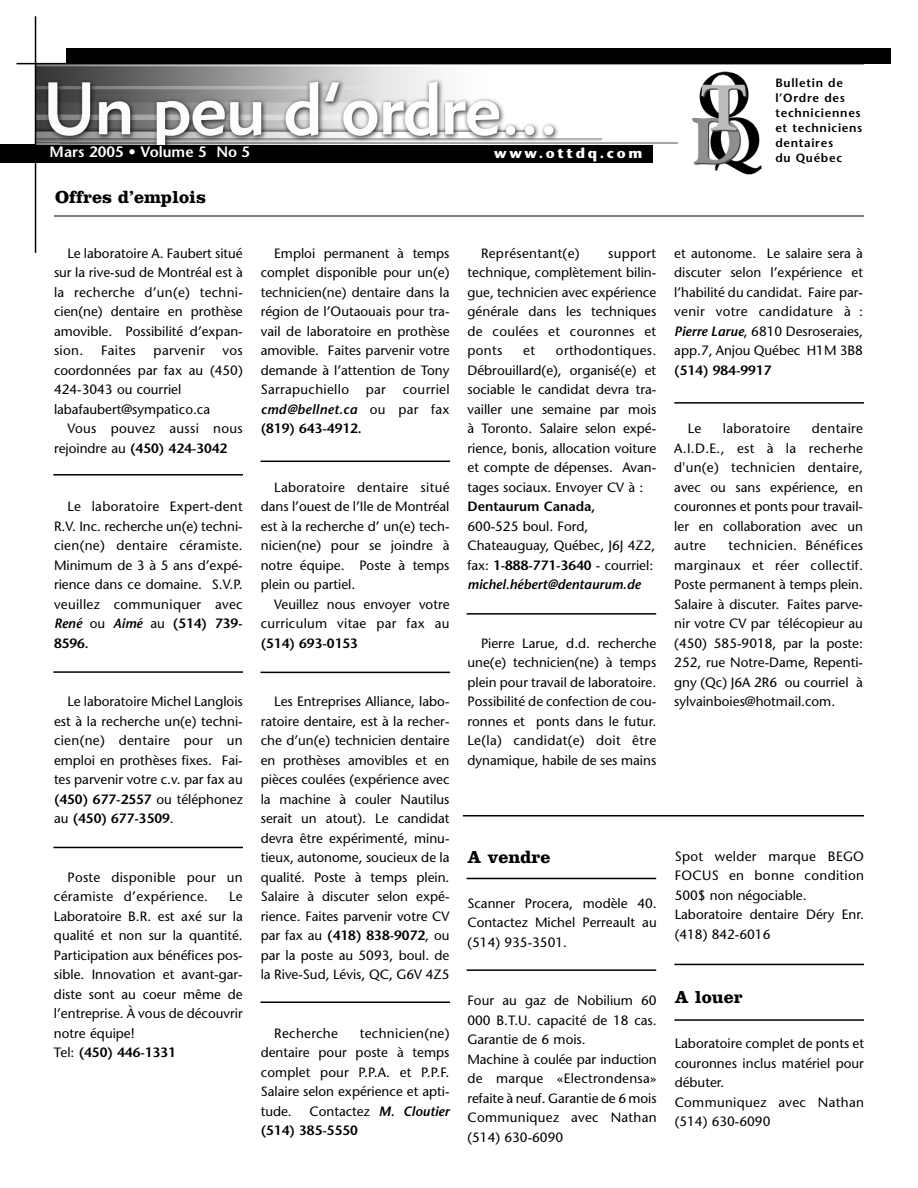
<style>
.page{position:relative;width:918px;height:1188px;background:#fff}
.page>*{position:absolute;margin:0;border:0;box-sizing:border-box;transform-origin:0 0}
.t1{font:700 18px "Clarendon";color:#000}
.t2{font:600 15px "Stone Sans";color:#fff}
.t3{font:700 14.1px "Stone Sans";letter-spacing:.19em;color:#fff}
.t4{font:13.5px/19.5px "Stone Sans";color:#000;text-align:justify}
.t5{font:13.5px/19.5px "Stone Sans";letter-spacing:.025em;color:#000}
.t6{font:600 13.5px/19.5px "Stone Sans";color:#000}
.t7{font:600 12px/15px "Stone Sans";letter-spacing:.055em;color:#000}
.s1{font-weight:600}
.s2{font-weight:600;font-style:italic}
.s3{font-weight:400}
.s4{font-style:italic}
</style>
<div class="page">
<hr style="left:54px;top:216px;width:810px;height:1px;background:#000">
<hr style="left:53px;top:474px;width:190px;height:2px;background:#000">
<hr style="left:53px;top:847px;width:190px;height:1px;background:#000">
<hr style="left:53px;top:671px;width:190px;height:2px;background:#000">
<hr style="left:260px;top:672px;width:190px;height:1px;background:#000">
<hr style="left:260px;top:461px;width:190px;height:1px;background:#000">
<hr style="left:260px;top:1002px;width:190px;height:1px;background:#000">
<hr style="left:467px;top:613px;width:189px;height:2px;background:#000">
<hr style="left:467px;top:969px;width:189px;height:2px;background:#000">
<hr style="left:467px;top:878px;width:189px;height:1px;background:#000">
<hr style="left:674px;top:402px;width:190px;height:2px;background:#000">
<hr style="left:674px;top:964px;width:190px;height:1px;background:#000">
<hr style="left:674px;top:1019px;width:190px;height:2px;background:#000">
<hr style="left:463px;top:815px;width:401px;height:2px;background:#000">
<div style="left:1px;top:144px;width:652px;height:19px;background:#000"></div>
<img style="left:36px;top:64px;width:657px;height:80px">
<div style="left:66px;top:48px;width:825px;height:16px;background:#000"></div>
<img style="left:687px;top:69px;width:75px;height:106px">
<hr style="left:16px;top:63px;width:848px;height:1px;background:#000">
<hr style="left:35px;top:16px;width:1px;height:237px;background:#000">
<p class="t2" style="left:50px;top:146px;width:202px">Mars 2005 • Volume 5 No 5</p>
<p class="t3" style="left:494px;top:148px;width:150px">www.ottdq.com</p>
<h1 class="t1" style="left:55px;top:191px;width:153px">Offres d’emplois</h1>
<p class="t4" style="left:54px;top:245px;width:190px;text-indent:14px">Le laboratoire A. Faubert situé sur la rive-sud de Montréal est à la recherche d’un(e) techni&shy;cien(ne) dentaire en prothèse amovible. Possibilité d’expan&shy;sion.</p>
<p class="t4" style="left:101px;top:342px;width:36px">Faites</p>
<p class="t5" style="left:154px;top:342px;width:53px">parvenir</p>
<p class="t4" style="left:54px;top:342px;width:190px;text-align:left;text-indent:169px">vos coordonnées par fax au (450)<br>424-3043 ou courriel labafaubert@sympatico.ca</p>
<p class="t5" style="left:54px;top:420px;width:190px;text-indent:14px">Vous pouvez aussi nous rejoindre au <span class="s1">(450) 424-3042</span></p>
<p class="t4" style="left:54px;top:498px;width:190px;text-indent:14px">Le laboratoire Expert-dent R.V. Inc. recherche un(e) techni&shy;cien(ne) dentaire céramiste.<br>Minimum de 3 à 5 ans d’expé&shy;rience dans ce domaine. S.V.P. veuillez communiquer avec <span class="s2">René</span> ou <span class="s2">Aimé</span> au <span class="s1">(514) 739- 8596.</span></p>
<p class="t4" style="left:54px;top:693px;width:190px;text-indent:14px">Le laboratoire Michel Langlois est à la recherche un(e) techni&shy;cien(ne) dentaire pour un emploi en prothèses fixes. Fai&shy;tes parvenir votre c.v. par fax au <span class="s1">(450) 677-2557</span> ou téléphonez au <span class="s1">(450) 677-3509</span>.</p>
<p class="t5" style="left:54px;top:869px;width:190px;text-indent:14px">Poste disponible pour un céramiste d’expérience.</p>
<p class="t4" style="left:54px;top:888px;width:190px;text-align:left;text-indent:175px">Le<br>Laboratoire B.R. est axé sur la qualité et non sur la quantité.<br>Participation aux bénéfices pos&shy;sible. Innovation et avant-gar&shy;diste sont au coeur même de l’entreprise. À vous de découvrir notre équipe!<br>Tel: <span class="s1">(450) 446-1331</span></p>
<p class="t4" style="left:261px;top:245px;width:190px;text-indent:14px">Emploi permanent à temps complet disponible pour un(e) technicien(ne) dentaire dans la région de l’Outaouais pour tra&shy;vail de laboratoire en prothèse amovible. Faites parvenir votre demande à l’attention de Tony Sarrapuchiello par courriel <span class="s2">cmd@bellnet.ca</span> ou par fax <span class="s1">(819) 643-4912.</span></p>
<p class="t4" style="left:261px;top:479px;width:190px;text-indent:14px">Laboratoire dentaire situé dans l’ouest de l’Ile de Montréal est à la recherche d’ un(e) tech&shy;nicien(ne) pour se joindre à notre équipe. Poste à temps plein ou partiel.</p>
<p class="t4" style="left:261px;top:596px;width:190px;text-align:right">Veuillez nous envoyer votre curriculum vitae par fax au</p>
<p class="t6" style="left:261px;top:635px;width:99px">(514) 693-0153</p>
<p class="t4" style="left:261px;top:693px;width:190px;text-indent:14px">Les Entreprises Alliance, labo&shy;ratoire dentaire, est à la recher&shy;che d’un(e) technicien dentaire en prothèses amovibles et en pièces coulées (expérience avec la machine à couler Nautilus serait un atout). Le candidat devra être expérimenté, minu&shy;tieux, autonome, soucieux de la qualité. Poste à temps plein.<br>Salaire à discuter selon expé&shy;rience. Faites parvenir votre CV par fax au <span class="s1">(418) 838-9072</span>, ou par la poste au 5093, boul. de la Rive-Sud, Lévis, QC, G6V 4Z5</p>
<p class="t4" style="left:261px;top:1025px;width:190px;text-indent:99px">technicien(ne) dentaire pour poste à temps complet pour P.P.A. et P.P.F.<br>Salaire selon expérience et apti&shy;tude.</p>
<p class="t5" style="left:274px;top:1025px;width:65px">Recherche</p>
<p class="t6" style="left:261px;top:1103px;width:190px;text-indent:49px"><span class="s3">Contactez</span> <span class="s4">M. Cloutier </span>(514) 385-5550</p>
<p class="t5" style="left:481px;top:245px;width:100px">Représentant(e)</p>
<p class="t4" style="left:468px;top:245px;width:190px;text-indent:141px">support technique, complètement bilin&shy;gue, technicien avec expérience générale dans les techniques de coulées et couronnes et ponts</p>
<p class="t4" style="left:468px;top:342px;width:190px;text-indent:88px">orthodontiques.<br>Débrouillard(e), organisé(e) et sociable le candidat devra tra&shy;vailler une semaine par mois à Toronto. Salaire selon expé&shy;rience, bonis, allocation voiture et compte de dépenses. Avan&shy;tages sociaux. Envoyer CV à :</p>
<p class="t6" style="left:468px;top:498px;width:129px">Dentaurum Canada,</p>
<p class="t4" style="left:468px;top:518px;width:189px;text-align:left">600-525 boul. Ford,<br>Chateauguay, Québec, J6J 4Z2, fax: <span class="s1">1-888-771-3640</span> - courriel: <span class="s2">michel.hébert@dentaurum.de</span></p>
<p class="t4" style="left:523px;top:342px;width:13px">et</p>
<p class="t4" style="left:468px;top:635px;width:190px;text-indent:14px">Pierre Larue, d.d. recherche une(e) technicien(ne) à temps plein pour travail de laboratoire.<br>Possibilité de confection de cou&shy;ronnes et ponts dans le futur.<br>Le(la) candidat(e) doit être dynamique, habile de ses mains</p>
<h1 class="t1" style="left:467px;top:851px;width:85px">A vendre</h1>
<p class="t4" style="left:467px;top:895px;width:191px">Scanner Procera, modèle 40.<br>Contactez Michel Perreault au (514) 935-3501.</p>
<p class="t4" style="left:467px;top:992px;width:191px;text-align:left">Four au gaz de Nobilium 60<br>000 B.T.U. capacité de 18 cas.<br>Garantie de 6 mois.<br>Machine à coulée par induction de marque «Electrondensa» refaite à neuf. Garantie de 6 mois<br>Communiquez avec Nathan (514) 630-6090</p>
<p class="t7" style="left:775px;top:77px;width:89px">Bulletin de l’Ordre des techniciennes et techniciens dentaires<br>du Québec</p>
<p class="t4" style="left:674px;top:245px;width:190px">et autonome. Le salaire sera à discuter selon l’expérience et l’habilité du candidat. Faire par&shy;venir votre candidature à :<br><span class="s2">Pierre Larue</span>, 6810 Desroseraies, app.7, Anjou Québec H1M 3B8</p>
<p class="t6" style="left:674px;top:362px;width:99px">(514) 984-9917</p>
<p class="t4" style="left:674px;top:420px;width:190px;text-indent:138px">dentaire A.I.D.E., est à la recherhe d'un(e) technicien dentaire, avec ou sans expérience, en couronnes et ponts pour travail&shy;ler en collaboration avec un autre</p>
<p class="t4" style="left:688px;top:420px;width:15px">Le</p>
<p class="t5" style="left:723px;top:420px;width:69px">laboratoire</p>
<p class="t4" style="left:674px;top:537px;width:190px;text-indent:54px">technicien. Bénéfices marginaux et réer collectif.<br>Poste permanent à temps plein.<br>Salaire à discuter. Faites parve&shy;nir votre CV par télécopieur au (450) 585-9018, par la poste:<br>252, rue Notre-Dame, Repenti&shy;gny (Qc) J6A 2R6 ou courriel à sylvainboies@hotmail.com.</p>
<p class="t4" style="left:675px;top:848px;width:191px;text-align:left">Spot welder marque BEGO<br>FOCUS en bonne condition<br>500$ non négociable.<br>Laboratoire dentaire Déry Enr. (418) 842-6016</p>
<h1 class="t1" style="left:675px;top:991px;width:70px">A louer</h1>
<p class="t4" style="left:675px;top:1035px;width:191px;text-align:left">Laboratoire complet de ponts et couronnes inclus matériel pour débuter.<br>Communiquez avec Nathan (514) 630-6090</p>
</div>
